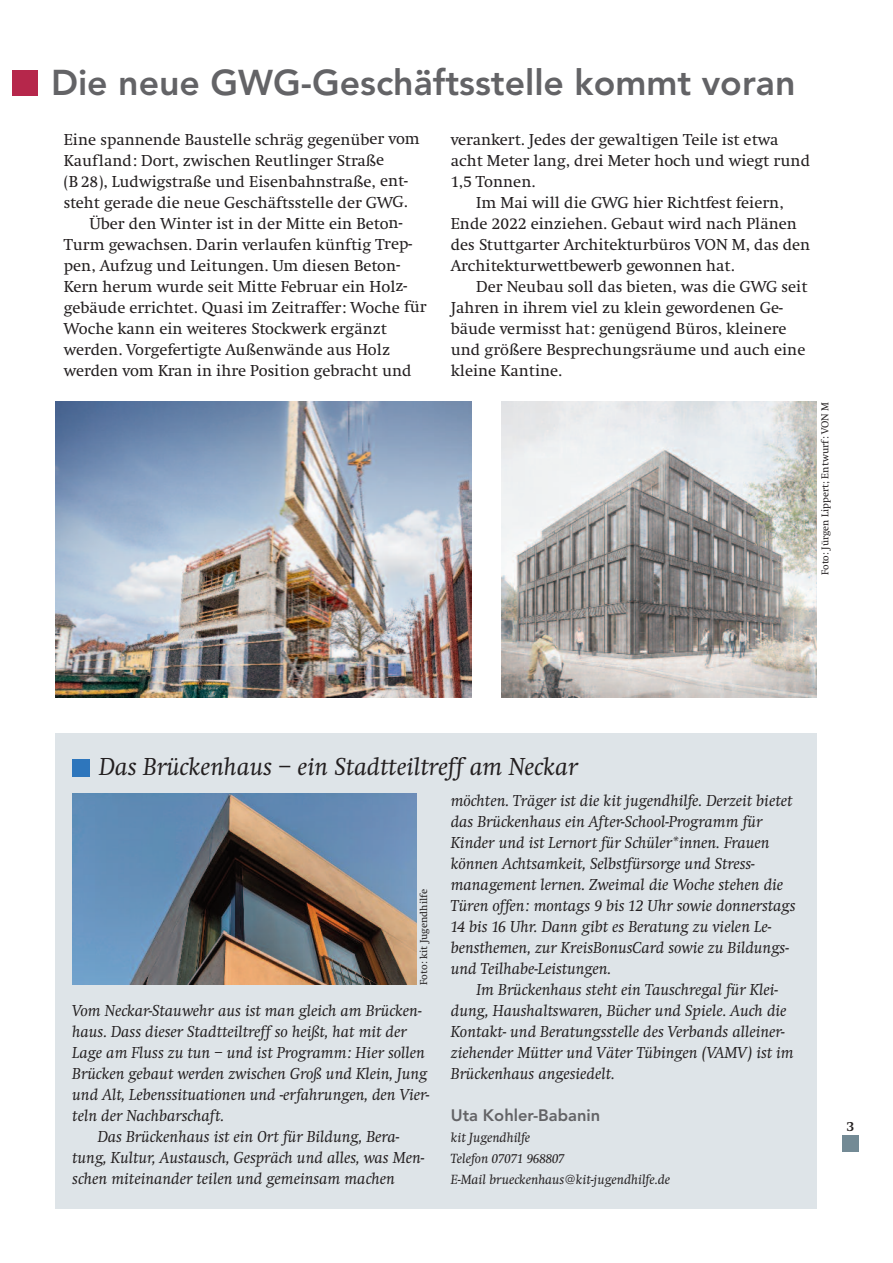
<style>
.page{position:relative;width:893px;height:1263px;background:#fff}
.page>*{position:absolute;margin:0;border:0;box-sizing:border-box;transform-origin:0 0}
.t1{font:800 35.7px "Avenir";color:#636366}
.t2{font:italic 25.5px "Swift EF";color:#231f20}
.t3{font:italic 16.5px/21px "Swift EF";color:#231f20}
.t4{font:16.5px "Swift EF";color:#231f20}
.t5{font:800 16.5px "Avenir";color:#636366}
.t6{font:700 14.1px "Swift";color:#231f20}
.t7{font:italic 13.8px/21px "Swift EF";color:#231f20}
.t8{font:10.5px "Swift EF";color:#231f20}
.t9{font:10.2px "Swift EF";color:#231f20}
.s1{font-size:10.5px}
</style>
<div class="page">
<div style="left:55px;top:734px;width:761px;height:475px;background:#dee4e8"></div>
<div style="left:842px;top:1135px;width:17px;height:17px;background:#738a95"></div>
<div style="left:72px;top:759px;width:17px;height:17px;background:#2e76bc"></div>
<div style="left:13px;top:70px;width:25px;height:26px;background:#b6274b"></div>
<img style="left:502px;top:402px;width:314px;height:295px">
<img style="left:55px;top:402px;width:417px;height:295px">
<img style="left:72px;top:794px;width:345px;height:191px">
<h1 class="t1" style="left:51px;top:68px;width:746px">Die neue GWG-Geschäftsstelle kommt voran</h1>
<p class="t4" style="left:64px;top:129px;width:358px">Eine spannende Baustelle schräg gegenüber vom</p>
<p class="t4" style="left:64px;top:150px;width:322px">Kaufland: Dort, zwischen Reutlinger Straße</p>
<p class="t4" style="left:64px;top:171px;width:346px">(B 28), Ludwigstraße und Eisenbahnstraße, ent-</p>
<p class="t4" style="left:64px;top:192px;width:345px">steht gerade die neue Geschäftsstelle der GWG.</p>
<p class="t4" style="left:89px;top:213px;width:314px">Über den Winter ist in der Mitte ein Beton-</p>
<p class="t4" style="left:64px;top:234px;width:350px">Turm gewachsen. Darin verlaufen künftig Trep-</p>
<p class="t4" style="left:64px;top:255px;width:338px">pen, Aufzug und Leitungen. Um diesen Beton-</p>
<p class="t4" style="left:64px;top:276px;width:345px">Kern herum wurde seit Mitte Februar ein Holz-</p>
<p class="t4" style="left:64px;top:297px;width:364px">gebäude errichtet. Quasi im Zeitraffer: Woche für</p>
<p class="t4" style="left:64px;top:318px;width:324px">Woche kann ein weiteres Stockwerk ergänzt</p>
<p class="t4" style="left:64px;top:339px;width:328px">werden. Vorgefertigte Außenwände aus Holz</p>
<p class="t4" style="left:64px;top:360px;width:349px">werden vom Kran in ihre Position gebracht und</p>
<p class="t4" style="left:451px;top:129px;width:329px">verankert. Jedes der gewaltigen Teile ist etwa</p>
<p class="t4" style="left:451px;top:150px;width:361px">acht Meter lang, drei Meter hoch und wiegt rund</p>
<p class="t4" style="left:451px;top:171px;width:86px">1,5 Tonnen.</p>
<p class="t4" style="left:476px;top:192px;width:309px">Im Mai will die GWG hier Richtfest feiern,</p>
<p class="t4" style="left:451px;top:213px;width:348px">Ende 2022 einziehen. Gebaut wird nach Plänen</p>
<p class="t4" style="left:451px;top:234px;width:361px">des Stuttgarter Architekturbüros VON M, das den</p>
<p class="t4" style="left:451px;top:255px;width:285px">Architekturwettbewerb gewonnen hat.</p>
<p class="t4" style="left:476px;top:276px;width:333px">Der Neubau soll das bieten, was die GWG seit</p>
<p class="t4" style="left:451px;top:297px;width:333px">Jahren in ihrem viel zu klein gewordenen Ge-</p>
<p class="t4" style="left:451px;top:318px;width:337px">bäude vermisst hat: genügend Büros, kleinere</p>
<p class="t4" style="left:451px;top:339px;width:356px">und größere Besprechungsräume und auch eine</p>
<p class="t4" style="left:451px;top:360px;width:113px">kleine Kantine.</p>
<p class="t9" style="left:819px;top:575px;width:174px;rotate:-90deg">Foto: Jürgen Lippert; <span class="s1">Entwurf: VON M</span></p>
<h2 class="t2" style="left:99px;top:751px;width:480px">Das Brückenhaus – ein Stadtteiltreff am Neckar</h2>
<p class="t8" style="left:417px;top:985px;width:97px;rotate:-90deg">Foto: kit Jugendhilfe</p>
<p class="t3" style="left:72px;top:1000px;width:351px">Vom Neckar-Stauwehr aus ist man gleich am Brücken-</p>
<p class="t3" style="left:72px;top:1021px;width:336px">haus. Dass dieser Stadtteiltreff so heißt, hat mit der</p>
<p class="t3" style="left:72px;top:1042px;width:354px">Lage am Fluss zu tun – und ist Programm: Hier sollen</p>
<p class="t3" style="left:72px;top:1063px;width:357px">Brücken gebaut werden zwischen Groß und Klein, Jung</p>
<p class="t3" style="left:72px;top:1084px;width:359px">und Alt, Lebenssituationen und -erfahrungen, den Vier-</p>
<p class="t3" style="left:72px;top:1105px;width:153px">teln der Nachbarschaft.</p>
<p class="t3" style="left:98px;top:1126px;width:303px">Das Brückenhaus ist ein Ort für Bildung, Bera-</p>
<p class="t3" style="left:72px;top:1147px;width:354px">tung, Kultur, Austausch, Gespräch und alles, was Men-</p>
<p class="t3" style="left:72px;top:1168px;width:324px">schen miteinander teilen und gemeinsam machen</p>
<p class="t3" style="left:451px;top:790px;width:346px">möchten. Träger ist die kit jugendhilfe. Derzeit bietet das Brückenhaus ein After-School-Programm für Kinder und ist Lernort für Schüler*innen. Frauen können Achtsamkeit, Selbstfürsorge und Stress&shy;management lernen. Zweimal die Woche stehen die Türen offen: montags 9 bis 12 Uhr sowie donnerstags 14 bis 16 Uhr. Dann gibt es Beratung zu vielen Le&shy;bensthemen, zur KreisBonusCard sowie zu Bildungs&shy;und Teilhabe-Leistungen.</p>
<p class="t3" style="left:451px;top:979px;width:344px;text-indent:25px">Im Brückenhaus steht ein Tauschregal für Klei&shy;dung, Haushaltswaren, Bücher und Spiele. Auch die Kontakt- und Beratungsstelle des Verbands alleiner&shy;ziehender Mütter und Väter Tübingen (VAMV) ist im Brückenhaus angesiedelt.</p>
<p class="t5" style="left:451px;top:1109px;width:151px">Uta Kohler-Babanin</p>
<p class="t7" style="left:451px;top:1127px;width:221px">kit Jugendhilfe<br>Telefon 07071 968807<br>E-Mail brueckenhaus@kit-jugendhilfe.de</p>
<p class="t6" style="left:847px;top:1118px;width:9px">3</p>
</div>
